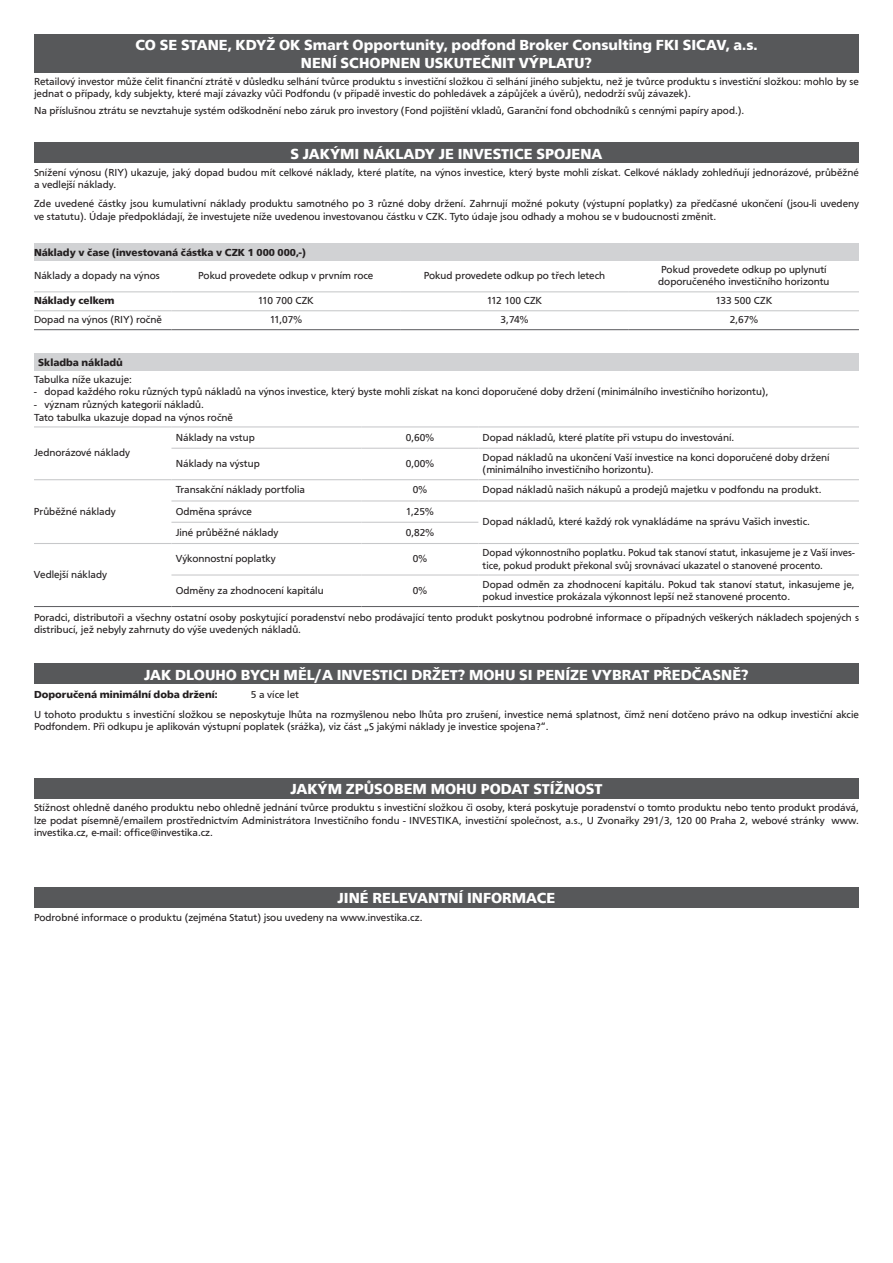
<style>
.page{position:relative;width:893px;height:1263px;background:#fff}
.page>*{position:absolute;margin:0;border:0;box-sizing:border-box;transform-origin:0 0}
.t1{font:700 15px/18px "F015 TEE";color:#fff;text-align:center}
.t2{font:10.5px/12.6px "F015 TEE";color:#231f20}
.t3{font:700 10.5px "F015 TEE";color:#231f20}
.t4{font:10.5px "F015 TEE";letter-spacing:-.02em;color:#231f20}
</style>
<div class="page">
<div style="left:34px;top:34px;width:825px;height:38px;background:#57585a"></div>
<div style="left:34px;top:664px;width:825px;height:20px;background:#57585a"></div>
<div style="left:34px;top:778px;width:825px;height:20px;background:#57585a"></div>
<div style="left:34px;top:887px;width:825px;height:20px;background:#57585a"></div>
<div style="left:34px;top:243px;width:825px;height:17px;background:#d1d2d4"></div>
<hr style="left:34px;top:291px;width:137px;height:1px;background:#c7c8ca">
<hr style="left:171px;top:291px;width:229px;height:1px;background:#c7c8ca">
<hr style="left:400px;top:291px;width:229px;height:1px;background:#c7c8ca">
<hr style="left:629px;top:291px;width:230px;height:1px;background:#c7c8ca">
<hr style="left:34px;top:329px;width:137px;height:1px;background:#636366">
<hr style="left:171px;top:329px;width:229px;height:1px;background:#636366">
<hr style="left:400px;top:329px;width:229px;height:1px;background:#636366">
<hr style="left:629px;top:329px;width:230px;height:1px;background:#636366">
<hr style="left:34px;top:310px;width:137px;height:1px;background:#c7c8ca">
<hr style="left:171px;top:310px;width:229px;height:1px;background:#c7c8ca">
<hr style="left:400px;top:310px;width:229px;height:1px;background:#c7c8ca">
<hr style="left:629px;top:310px;width:230px;height:1px;background:#c7c8ca">
<div style="left:34px;top:143px;width:825px;height:20px;background:#57585a"></div>
<div style="left:34px;top:353px;width:825px;height:17px;background:#d1d2d4"></div>
<hr style="left:34px;top:426px;width:137px;height:1px;background:#c7c8ca">
<hr style="left:171px;top:426px;width:190px;height:1px;background:#c7c8ca">
<hr style="left:361px;top:426px;width:117px;height:1px;background:#c7c8ca">
<hr style="left:478px;top:426px;width:381px;height:1px;background:#c7c8ca">
<hr style="left:171px;top:448px;width:190px;height:1px;background:#c7c8ca">
<hr style="left:361px;top:448px;width:117px;height:1px;background:#c7c8ca">
<hr style="left:478px;top:448px;width:381px;height:1px;background:#c7c8ca">
<hr style="left:34px;top:479px;width:137px;height:1px;background:#c7c8ca">
<hr style="left:171px;top:479px;width:190px;height:1px;background:#c7c8ca">
<hr style="left:361px;top:479px;width:117px;height:1px;background:#c7c8ca">
<hr style="left:478px;top:479px;width:381px;height:1px;background:#c7c8ca">
<hr style="left:171px;top:500px;width:190px;height:1px;background:#c7c8ca">
<hr style="left:361px;top:500px;width:117px;height:1px;background:#c7c8ca">
<hr style="left:478px;top:500px;width:381px;height:1px;background:#c7c8ca">
<hr style="left:171px;top:522px;width:190px;height:1px;background:#c7c8ca">
<hr style="left:361px;top:522px;width:117px;height:1px;background:#c7c8ca">
<hr style="left:34px;top:543px;width:137px;height:1px;background:#c7c8ca">
<hr style="left:171px;top:543px;width:190px;height:1px;background:#c7c8ca">
<hr style="left:361px;top:543px;width:117px;height:1px;background:#c7c8ca">
<hr style="left:478px;top:543px;width:381px;height:1px;background:#c7c8ca">
<hr style="left:171px;top:574px;width:190px;height:1px;background:#c7c8ca">
<hr style="left:361px;top:574px;width:117px;height:1px;background:#c7c8ca">
<hr style="left:478px;top:574px;width:381px;height:1px;background:#c7c8ca">
<hr style="left:34px;top:606px;width:137px;height:1px;background:#636366">
<hr style="left:171px;top:606px;width:190px;height:1px;background:#636366">
<hr style="left:361px;top:606px;width:117px;height:1px;background:#636366">
<hr style="left:478px;top:606px;width:381px;height:1px;background:#636366">
<h1 class="t1" style="left:135px;top:36px;width:624px">CO SE STANE, KDYŽ OK Smart Opportunity, podfond Broker Consulting FKI SICAV, a.s.<br>NENÍ SCHOPNEN USKUTEČNIT VÝPLATU?</h1>
<p class="t2" style="left:34px;top:75px;width:826px">Retailový investor může čelit finanční ztrátě v důsledku selhání tvůrce produktu s investiční složkou či selhání jiného subjektu, než je tvůrce produktu s investiční složkou: mohlo by se jednat o případy, kdy subjekty, které mají závazky vůči Podfondu (v případě investic do pohledávek a zápůjček a úvěrů), nedodrží svůj závazek).</p>
<p class="t2" style="left:34px;top:105px;width:712px">Na příslušnou ztrátu se nevztahuje systém odškodnění nebo záruk pro investory (Fond pojištění vkladů, Garanční fond obchodníků s cennými papíry apod.).</p>
<h1 class="t1" style="left:291px;top:145px;width:313px">S JAKÝMI NÁKLADY JE INVESTICE SPOJENA</h1>
<p class="t2" style="left:34px;top:166px;width:826px">Snížení výnosu (RIY) ukazuje, jaký dopad budou mít celkové náklady, které platíte, na výnos investice, který byste mohli získat. Celkové náklady zohledňují jednorázové, průběžné a vedlejší náklady.</p>
<p class="t2" style="left:34px;top:197px;width:826px">Zde uvedené částky jsou kumulativní náklady produktu samotného po 3 různé doby držení. Zahrnují možné pokuty (výstupní poplatky) za předčasné ukončení (jsou-li uvedeny ve statutu). Údaje předpokládají, že investujete níže uvedenou investovanou částku v CZK. Tyto údaje jsou odhady a mohou se v budoucnosti změnit.</p>
<p class="t3" style="left:34px;top:246px;width:273px">Náklady v čase (investovaná částka v CZK 1 000 000,-)</p>
<p class="t2" style="left:34px;top:269px;width:127px">Náklady a dopady na výnos</p>
<p class="t2" style="left:198px;top:269px;width:177px">Pokud provedete odkup v prvním roce</p>
<p class="t2" style="left:424px;top:269px;width:183px">Pokud provedete odkup po třech letech</p>
<p class="t2" style="left:658px;top:263px;width:173px">Pokud provedete odkup po uplynutí doporučeného investičního horizontu</p>
<p class="t3" style="left:34px;top:295px;width:82px">Náklady celkem</p>
<p class="t2" style="left:258px;top:295px;width:58px">110 700 CZK</p>
<p class="t4" style="left:487px;top:295px;width:57px">112 100 CZK</p>
<p class="t2" style="left:715px;top:295px;width:58px">133 500 CZK</p>
<p class="t2" style="left:34px;top:314px;width:129px">Dopad na výnos (RIY) ročně</p>
<p class="t2" style="left:270px;top:314px;width:34px">11,07%</p>
<p class="t2" style="left:501px;top:314px;width:29px">3,74%</p>
<p class="t2" style="left:730px;top:314px;width:30px">2,67%</p>
<p class="t3" style="left:38px;top:356px;width:86px">Skladba nákladů</p>
<p class="t2" style="left:34px;top:373px;width:99px">Tabulka níže ukazuje:</p>
<p class="t2" style="left:34px;top:386px;width:736px">- dopad každého roku různých typů nákladů na výnos investice, který byste mohli získat na konci doporučené doby držení (minimálního investičního horizontu),</p>
<p class="t2" style="left:34px;top:398px;width:200px">- význam různých kategorií nákladů.<br>Tato tabulka ukazuje dopad na výnos ročně</p>
<p class="t2" style="left:34px;top:447px;width:98px">Jednorázové náklady</p>
<p class="t2" style="left:176px;top:431px;width:81px">Náklady na vstup</p>
<p class="t2" style="left:406px;top:431px;width:30px">0,60%</p>
<p class="t2" style="left:483px;top:431px;width:253px">Dopad nákladů, které platíte při vstupu do investování.</p>
<p class="t2" style="left:176px;top:457px;width:86px">Náklady na výstup</p>
<p class="t2" style="left:406px;top:457px;width:30px">0,00%</p>
<p class="t2" style="left:483px;top:451px;width:349px">Dopad nákladů na ukončení Vaší investice na konci doporučené doby držení (minimálního investičního horizontu).</p>
<p class="t2" style="left:34px;top:505px;width:83px">Průběžné náklady</p>
<p class="t2" style="left:176px;top:484px;width:131px">Transakční náklady portfolia</p>
<p class="t2" style="left:413px;top:484px;width:16px">0%</p>
<p class="t2" style="left:483px;top:484px;width:340px">Dopad nákladů našich nákupů a prodejů majetku v podfondu na produkt.</p>
<p class="t2" style="left:176px;top:505px;width:78px">Odměna správce</p>
<p class="t2" style="left:406px;top:505px;width:29px">1,25%</p>
<p class="t2" style="left:483px;top:516px;width:329px">Dopad nákladů, které každý rok vynakládáme na správu Vašich investic.</p>
<p class="t2" style="left:176px;top:526px;width:104px">Jiné průběžné náklady</p>
<p class="t2" style="left:406px;top:526px;width:30px">0,82%</p>
<p class="t2" style="left:176px;top:553px;width:102px">Výkonnostní poplatky</p>
<p class="t2" style="left:413px;top:553px;width:16px">0%</p>
<p class="t2" style="left:483px;top:546px;width:374px">Dopad výkonnostního poplatku. Pokud tak stanoví statut, inkasujeme je z Vaší inves&shy;tice, pokud produkt překonal svůj srovnávací ukazatel o stanovené procento.</p>
<p class="t2" style="left:176px;top:584px;width:149px">Odměny za zhodnocení kapitálu</p>
<p class="t2" style="left:413px;top:584px;width:16px">0%</p>
<p class="t2" style="left:483px;top:578px;width:374px">Dopad odměn za zhodnocení kapitálu. Pokud tak stanoví statut, inkasujeme je, pokud investice prokázala výkonnost lepší než stanovené procento.</p>
<p class="t2" style="left:34px;top:611px;width:826px">Poradci, distributoři a všechny ostatní osoby poskytující poradenství nebo prodávající tento produkt poskytnou podrobné informace o případných veškerých nákladech spojených s distribucí, jež nebyly zahrnuty do výše uvedených nákladů.</p>
<p class="t2" style="left:34px;top:568px;width:75px">Vedlejší náklady</p>
<h1 class="t1" style="left:144px;top:666px;width:606px">JAK DLOUHO BYCH MĚL/A INVESTICI DRŽET? MOHU SI PENÍZE VYBRAT PŘEDČASNĚ?</h1>
<p class="t3" style="left:34px;top:688px;width:185px">Doporučená minimální doba držení:</p>
<p class="t2" style="left:34px;top:684px;width:826px;line-height:20.1px;text-indent:217px">5 a více let<br>U tohoto produktu s investiční složkou se neposkytuje lhůta na rozmyšlenou nebo lhůta pro zrušení, investice nemá splatnost, čímž není dotčeno právo na odkup investiční akcie</p>
<p class="t2" style="left:34px;top:720px;width:516px">Podfondem. Při odkupu je aplikován výstupní poplatek (srážka), viz část „S jakými náklady je investice spojena?“.</p>
<h1 class="t1" style="left:290px;top:780px;width:313px">JAKÝM ZPŮSOBEM MOHU PODAT STÍŽNOST</h1>
<p class="t2" style="left:34px;top:801px;width:826px;text-align:justify">Stížnost ohledně daného produktu nebo ohledně jednání tvůrce produktu s investiční složkou či osoby, která poskytuje poradenství o tomto produktu nebo tento produkt prodává, lze podat písemně/emailem prostřednictvím Administrátora Investičního fondu - INVESTIKA, investiční společnost, a.s., U Zvonařky 291/3, 120 00 Praha 2, webové stránky www. investika.cz, e-mail: office@investika.cz.</p>
<h1 class="t1" style="left:338px;top:889px;width:219px">JINÉ RELEVANTNÍ INFORMACE</h1>
<p class="t2" style="left:34px;top:911px;width:390px">Podrobné informace o produktu (zejména Statut) jsou uvedeny na www.investika.cz.</p>
</div>
